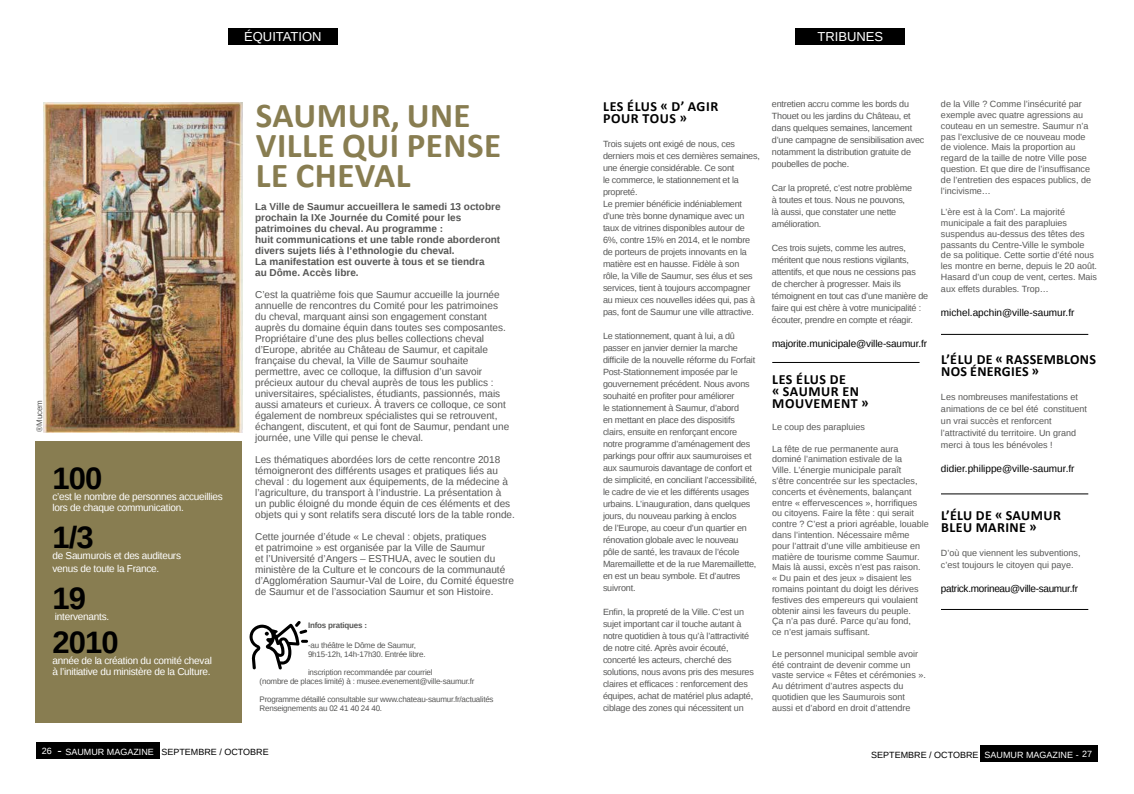
<style>
.page{position:relative;width:1134px;height:794px;background:#fff}
.page>*{position:absolute;margin:0;border:0;box-sizing:border-box;transform-origin:0 0}
.t1{font:700 35px/30px "Calibri";letter-spacing:.015em;color:#887d51}
.t2{font:700 31px "Liberation Sans";letter-spacing:-.03em;color:#000}
.t3{font:700 14px/12px "Calibri";letter-spacing:.03em;color:#000}
.t4{font:13px "Liberation Sans";color:#fff}
.t5{font:10px/11px "Liberation Sans";color:#575756}
.t6{font:700 10px/11px "Liberation Sans";color:#575756}
.t7{font:10px/11px "Liberation Sans";letter-spacing:-.025em;color:#fff}
.t8{font:10px "Liberation Sans";letter-spacing:-.01em;color:#000}
.t9{font:10px "Liberation Sans";letter-spacing:-.03em;color:#000}
.t10{font:9px/12px "Liberation Sans";letter-spacing:-.02em;color:#575756}
.t11{font:9px/10.8px "Liberation Sans";color:#575756}
.t12{font:9px "Liberation Sans";color:#000}
.t13{font:9px "Liberation Sans";color:#fff}
.t14{font:8px/9px "Liberation Sans";letter-spacing:-.025em;color:#575756}
.t15{font:700 8px "Liberation Sans";letter-spacing:-.025em;color:#575756}
.s1{font-size:13px;color:#fff}
.s2{color:#fff}
</style>
<div class="page">
<div style="left:36px;top:742px;width:123px;height:16px;background:#000"></div>
<div style="left:980px;top:745px;width:118px;height:16px;background:#000"></div>
<div style="left:229px;top:28px;width:109px;height:16px;background:#000"></div>
<div style="left:796px;top:28px;width:109px;height:16px;background:#000"></div>
<hr style="left:772px;top:362px;width:147px;height:1px;background:#000">
<hr style="left:941px;top:334px;width:147px;height:1px;background:#000">
<hr style="left:941px;top:493px;width:147px;height:1px;background:#000">
<hr style="left:941px;top:609px;width:147px;height:1px;background:#000">
<img style="left:44px;top:102px;width:198px;height:330px">
<div style="left:36px;top:441px;width:206px;height:281px;background:#887d51"></div>
<svg style="left:249px;top:621px;width:59px;height:48px"></svg>
<h3 class="t4" style="left:244px;top:29px;width:79px">ÉQUITATION</h3>
<p class="t14" style="left:35px;top:431px;width:33px;rotate:-90deg">®Mucem</p>
<h2 class="t2" style="left:52px;top:457px;width:51px">100</h2>
<p class="t7" style="left:52px;top:492px;width:172px">c’est le nombre de personnes accueillies lors de chaque communication.</p>
<h2 class="t2" style="left:52px;top:516px;width:43px">1/3</h2>
<p class="t7" style="left:52px;top:550px;width:130px;line-height:13px">de Saumurois et des auditeurs venus de toute la France.</p>
<h2 class="t2" style="left:52px;top:577px;width:35px">19</h2>
<p class="t7" style="left:55px;top:612px;width:56px">intervenants.</p>
<h2 class="t2" style="left:52px;top:621px;width:68px">2010</h2>
<p class="t7" style="left:52px;top:656px;width:161px">année de la création du comité cheval à l’initiative du ministère de la Culture.</p>
<h1 class="t1" style="left:256px;top:99px;width:247px">SAUMUR, UNE<br>VILLE QUI PENSE<br>LE CHEVAL</h1>
<p class="t6" style="left:255px;top:201px;width:247px">La Ville de Saumur accueillera le samedi 13 octobre prochain la IXe Journée du Comité pour les patrimoines du cheval. Au programme :<br>huit communications et une table ronde aborderont divers sujets liés à l’ethnologie du cheval.<br>La manifestation est ouverte à tous et se tiendra<br>au Dôme. Accès libre.</p>
<p class="t5" style="left:255px;top:289px;width:256px">C’est la quatrième fois que Saumur accueille la journée annuelle de rencontres du Comité pour les patrimoines du cheval, marquant ainsi son engagement constant auprès du domaine équin dans toutes ses composantes.<br>Propriétaire d’une des plus belles collections cheval d’Europe, abritée au Château de Saumur, et capitale française du cheval, la Ville de Saumur souhaite permettre, avec ce colloque, la diffusion d’un savoir précieux autour du cheval auprès de tous les publics : universitaires, spécialistes, étudiants, passionnés, mais aussi amateurs et curieux. À travers ce colloque, ce sont également de nombreux spécialistes qui se retrouvent, échangent, discutent, et qui font de Saumur, pendant une journée, une Ville qui pense le cheval.</p>
<p class="t5" style="left:255px;top:454px;width:261px">Les thématiques abordées lors de cette rencontre 2018 témoigneront des différents usages et pratiques liés au cheval : du logement aux équipements, de la médecine à l’agriculture, du transport à l’industrie. La présentation à un public éloigné du monde équin de ces éléments et des objets qui y sont relatifs sera discuté lors de la table ronde.</p>
<p class="t5" style="left:255px;top:531px;width:260px">Cette journée d’étude « Le cheval : objets, pratiques<br>et patrimoine » est organisée par la Ville de Saumur<br>et l’Université d’Angers – ESTHUA, avec le soutien du ministère de la Culture et le concours de la communauté d’Agglomération Saumur-Val de Loire, du Comité équestre de Saumur et de l’association Saumur et son Histoire.</p>
<p class="t15" style="left:308px;top:619px;width:61px">Infos pratiques :</p>
<p class="t14" style="left:308px;top:640px;width:119px">-au théâtre le Dôme de Saumur,<br>9h15-12h, 14h-17h30. Entrée libre.</p>
<p class="t14" style="left:260px;top:667px;width:216px;text-indent:48px">inscription recommandée par courriel<br>(nombre de places limité) à : musee.evenement@ville-saumur.fr</p>
<p class="t14" style="left:260px;top:694px;width:235px">Programme détaillé consultable sur www.chateau-saumur.fr/actualités<br>Renseignements au 02 41 40 24 40.</p>
<h3 class="t4" style="left:817px;top:29px;width:67px">TRIBUNES</h3>
<h3 class="t3" style="left:603px;top:100px;width:116px">LES ÉLUS « D’ AGIR<br>POUR TOUS »</h3>
<p class="t10" style="left:603px;top:138px;width:158px">Trois sujets ont exigé de nous, ces derniers mois et ces dernières semaines, une énergie considérable. Ce sont<br>le commerce, le stationnement et la propreté.<br>Le premier bénéficie indéniablement d’une très bonne dynamique avec un taux de vitrines disponibles autour de 6%, contre 15% en 2014, et le nombre de porteurs de projets innovants en la matière est en hausse. Fidèle à son<br>rôle, la Ville de Saumur, ses élus et ses services, tient à toujours accompagner au mieux ces nouvelles idées qui, pas à pas, font de Saumur une ville attractive.</p>
<p class="t10" style="left:603px;top:330px;width:156px">Le stationnement, quant à lui, a dû passer en janvier dernier la marche difficile de la nouvelle réforme du Forfait Post-Stationnement imposée par le gouvernement précédent. Nous avons souhaité en profiter pour améliorer<br>le stationnement à Saumur, d’abord<br>en mettant en place des dispositifs clairs, ensuite en renforçant encore notre programme d’aménagement des parkings pour offrir aux saumuroises et aux saumurois davantage de confort et de simplicité, en conciliant l’accessibilité, le cadre de vie et les différents usages urbains. L’inauguration, dans quelques jours, du nouveau parking à enclos<br>de l’Europe, au coeur d’un quartier en rénovation globale avec le nouveau pôle de santé, les travaux de l’école Maremaillette et de la rue Maremaillette, en est un beau symbole. Et d’autres suivront.</p>
<p class="t10" style="left:603px;top:606px;width:152px">Enfin, la propreté de la Ville. C’est un sujet important car il touche autant à notre quotidien à tous qu’à l’attractivité de notre cité. Après avoir écouté, concerté les acteurs, cherché des solutions, nous avons pris des mesures claires et efficaces : renforcement des équipes, achat de matériel plus adapté, ciblage des zones qui nécessitent un</p>
<p class="t10" style="left:772px;top:98px;width:154px">entretien accru comme les bords du Thouet ou les jardins du Château, et dans quelques semaines, lancement d’une campagne de sensibilisation avec notamment la distribution gratuite de poubelles de poche.</p>
<p class="t10" style="left:772px;top:182px;width:142px">Car la propreté, c’est notre problème à toutes et tous. Nous ne pouvons, là aussi, que constater une nette amélioration.</p>
<p class="t10" style="left:772px;top:242px;width:158px">Ces trois sujets, comme les autres, méritent que nous restions vigilants, attentifs, et que nous ne cessions pas<br>de chercher à progresser. Mais ils témoignent en tout cas d’une manière de faire qui est chère à votre municipalité : écouter, prendre en compte et réagir.</p>
<p class="t8" style="left:772px;top:338px;width:157px">majorite.municipale@ville-saumur.fr</p>
<h3 class="t3" style="left:772px;top:373px;width:98px">LES ÉLUS DE<br>« SAUMUR EN<br>MOUVEMENT »</h3>
<p class="t11" style="left:772px;top:422px;width:95px">Le coup des parapluies</p>
<p class="t11" style="left:772px;top:443px;width:158px">La fête de rue permanente aura dominé l’animation estivale de la<br>Ville. L’énergie municipale paraît<br>s’être concentrée sur les spectacles, concerts et évènements, balançant entre « effervescences », horrifiques ou citoyens. Faire la fête : qui serait contre ? C’est a priori agréable, louable dans l’intention. Nécessaire même pour l’attrait d’une ville ambitieuse en matière de tourisme comme Saumur.<br>Mais là aussi, excès n’est pas raison.<br>« Du pain et des jeux » disaient les romains pointant du doigt les dérives festives des empereurs qui voulaient obtenir ainsi les faveurs du peuple.<br>Ça n’a pas duré. Parce qu’au fond,<br>ce n’est jamais suffisant.</p>
<p class="t11" style="left:772px;top:648px;width:156px">Le personnel municipal semble avoir été contraint de devenir comme un vaste service « Fêtes et cérémonies ».<br>Au détriment d’autres aspects du quotidien que les Saumurois sont aussi et d’abord en droit d’attendre</p>
<p class="t11" style="left:941px;top:99px;width:152px">de la Ville ? Comme l’insécurité par exemple avec quatre agressions au couteau en un semestre. Saumur n’a pas l’exclusive de ce nouveau mode de violence. Mais la proportion au regard de la taille de notre Ville pose question. Et que dire de l’insuffisance de l’entretien des espaces publics, de l’incivisme…</p>
<p class="t11" style="left:941px;top:207px;width:158px">L’ère est à la Com’. La majorité municipale a fait des parapluies suspendus au-dessus des têtes des passants du Centre-Ville le symbole<br>de sa politique. Cette sortie d’été nous les montre en berne, depuis le 20 août.<br>Hasard d’un coup de vent, certes. Mais</p>
<p class="t11" style="left:941px;top:284px;width:109px">aux effets durables. Trop…</p>
<p class="t8" style="left:941px;top:307px;width:135px">michel.apchin@ville-saumur.fr</p>
<h3 class="t3" style="left:941px;top:353px;width:156px">L’ÉLU DE « RASSEMBLONS<br>NOS ÉNERGIES »</h3>
<p class="t11" style="left:941px;top:391px;width:148px;line-height:12px">Les nombreuses manifestations et animations de ce bel été constituent un vrai succès et renforcent l’attractivité du territoire. Un grand merci à tous les bénévoles !</p>
<p class="t8" style="left:941px;top:463px;width:135px">didier.philippe@ville-saumur.fr</p>
<h3 class="t3" style="left:941px;top:509px;width:121px">L’ÉLU DE « SAUMUR<br>BLEU MARINE »</h3>
<p class="t11" style="left:941px;top:547px;width:141px;line-height:12px">D’où que viennent les subventions, c’est toujours le citoyen qui paye.</p>
<p class="t9" style="left:941px;top:583px;width:138px">patrick.morineau@ville-saumur.fr</p>
<p class="t13" style="left:42px;top:746px;width:12px">26</p>
<p class="t12" style="left:57px;top:746px;width:213px"><span class="s1">-</span> <span class="s2">SAUMUR MAGAZINE</span> SEPTEMBRE / OCTOBRE</p>
<p class="t12" style="left:871px;top:749px;width:222px">SEPTEMBRE / OCTOBRE <span class="s2">SAUMUR MAGAZINE - 27</span></p>
</div>
